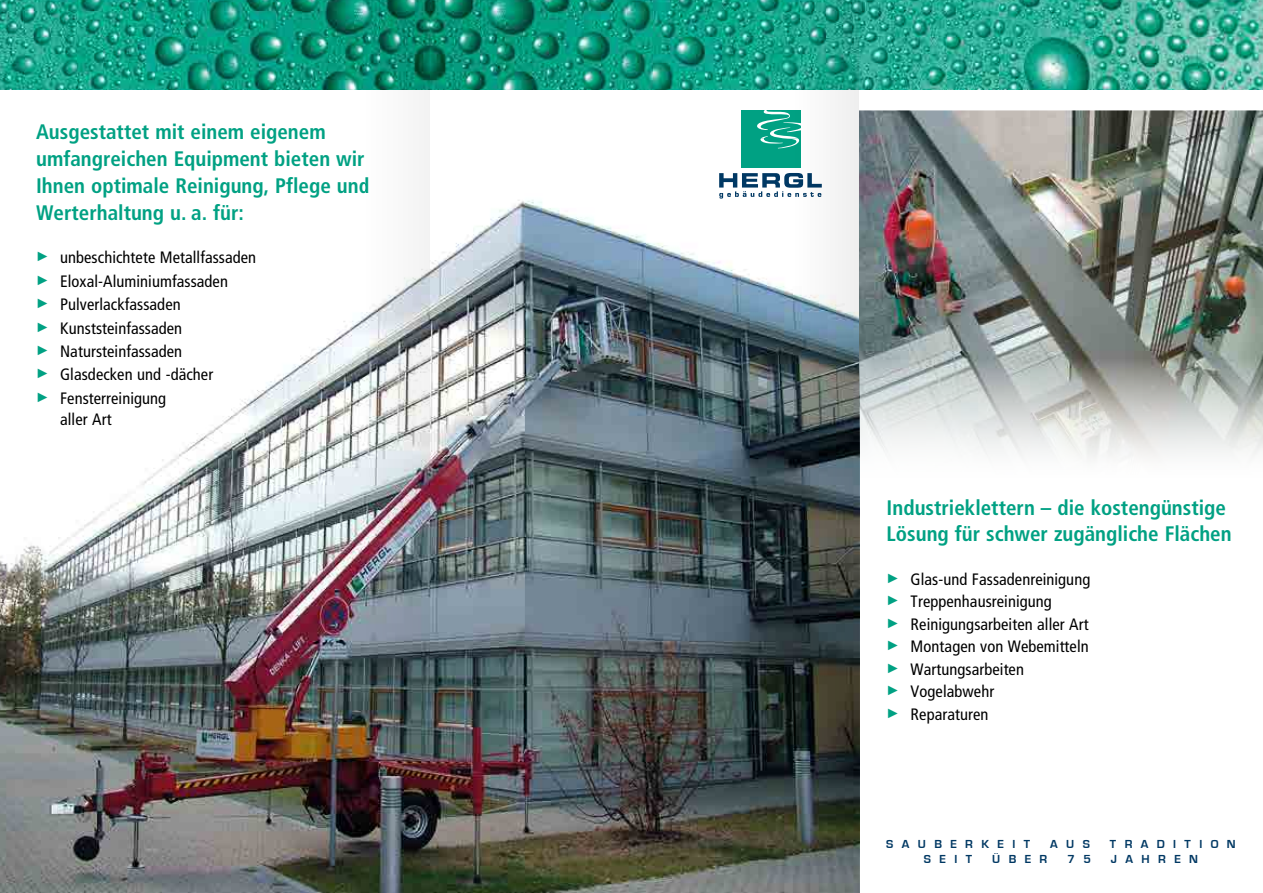
<style>
.page{position:relative;width:1263px;height:893px;background:#fff}
.page>*{position:absolute;margin:0;border:0;box-sizing:border-box;transform-origin:0 0}
.t1{font:700 condensed 21px/26.8px "Frutiger";color:#00a183}
.t2{font:condensed 16.5px/21px "Frutiger";letter-spacing:.005em;color:#000}
.t3{font:700 12px "Eurostile";letter-spacing:.7em;color:#003863}
.s1{color:#00a183}
</style>
<div class="page">
<img style="left:0;top:200px;width:794px;height:693px">
<img style="left:859px;top:111px;width:404px;height:375px">
<img style="left:0;top:0;width:365px;height:89px">
<img style="left:430px;top:0;width:833px;height:89px">
<div style="left:741px;top:111px;width:60px;height:57px;background:#00a183"></div>
<svg style="left:757px;top:111px;width:37px;height:37px"></svg>
<svg style="left:719px;top:173px;width:75px;height:26px"></svg>
<img style="left:365px;top:0;width:65px;height:893px">
<img style="left:794px;top:0;width:65px;height:893px">
<svg style="left:49px;top:263px;width:23px;height:1px"></svg>
<p class="t1" style="left:36px;top:118px;width:335px">Ausgestattet mit einem eigenem umfangreichen Equipment bieten wir<br>Ihnen optimale Reinigung, Pflege und<br>Werterhaltung u. a. für:</p>
<p class="t2" style="left:36px;top:247px;width:222px"><span class="s1">✓</span> unbeschichtete Metallfassaden</p>
<p class="t2" style="left:36px;top:271px;width:193px"><span class="s1">✓</span> Eloxal-Aluminiumfassaden</p>
<p class="t2" style="left:36px;top:294px;width:146px"><span class="s1">✓</span> Pulverlackfassaden</p>
<p class="t2" style="left:36px;top:317px;width:148px"><span class="s1">✓</span> Kunststeinfassaden</p>
<p class="t2" style="left:36px;top:341px;width:148px"><span class="s1">✓</span> Natursteinfassaden</p>
<p class="t2" style="left:36px;top:364px;width:179px"><span class="s1">✓</span> Glasdecken und -dächer</p>
<p class="t2" style="left:60px;top:388px;width:107px;text-indent:-24px"><span class="s1">✓</span> Fensterreinigung aller Art</p>
<p class="t1" style="left:887px;top:494px;width:346px">Industrieklettern – die kostengünstige<br>Lösung für schwer zugängliche Flächen</p>
<p class="t2" style="left:887px;top:569px;width:205px"><span class="s1">✓</span> Glas-und Fassadenreinigung</p>
<p class="t2" style="left:887px;top:591px;width:167px"><span class="s1">✓</span> Treppenhausreinigung</p>
<p class="t2" style="left:887px;top:614px;width:204px"><span class="s1">✓</span> Reinigungsarbeiten aller Art</p>
<p class="t2" style="left:887px;top:636px;width:204px"><span class="s1">✓</span> Montagen von Webemitteln</p>
<p class="t2" style="left:887px;top:659px;width:139px"><span class="s1">✓</span> Wartungsarbeiten</p>
<p class="t2" style="left:887px;top:681px;width:109px"><span class="s1">✓</span> Vogelabwehr</p>
<p class="t2" style="left:887px;top:704px;width:103px"><span class="s1">✓</span> Reparaturen</p>
<p class="t3" style="left:886px;top:838px;width:145px">SAUBERKEIT</p>
<p class="t3" style="left:1050px;top:838px;width:41px">AUS</p>
<p class="t3" style="left:1110px;top:838px;width:127px">TRADITION</p>
<p class="t3" style="left:924px;top:852px;width:50px">SEIT</p>
<p class="t3" style="left:992px;top:852px;width:57px">ÜBER</p>
<p class="t3" style="left:1067px;top:852px;width:25px">7 5</p>
<p class="t3" style="left:1111px;top:852px;width:89px">JAHREN</p>
</div>
